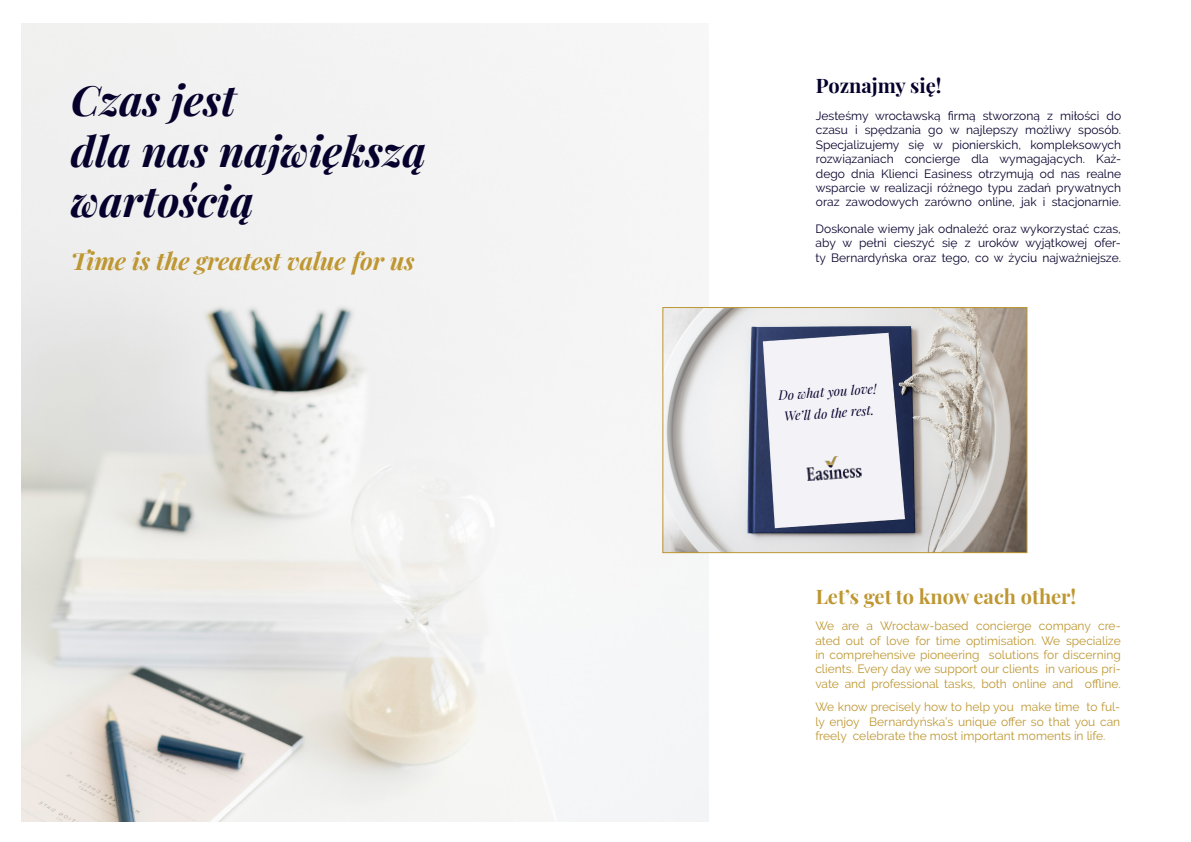
<style>
.page{position:relative;width:1191px;height:842px;background:#fff}
.page>*{position:absolute;margin:0;border:0;box-sizing:border-box;transform-origin:0 0}
.t1{font:italic 700 42px/50.4px "Playfair Display";color:#06002c}
.t2{font:italic 700 24px "Playfair Display";color:#be9732}
.t3{font:700 20px "Playfair Display";color:#be9732}
.t4{font:700 20px "Playfair Display";color:#06002c}
.t5{font:italic 13px "Playfair Display";color:#06002c}
.t6{font:12px/14.4px "Raleway";color:#06002c;text-align:justify}
.t7{font:12px/14.4px "Raleway";color:#be9732;text-align:justify}
</style>
<div class="page">
<img style="left:22px;top:23px;width:687px;height:799px">
<img style="left:664px;top:309px;width:361px;height:242px">
<div style="left:662px;top:307px;width:365px;height:246px;border:1px solid #be9732"></div>
<img style="left:806px;top:454px;width:55px;height:27px">
<p class="t1" style="left:71px;top:71px;width:167px">Czas jest</p>
<p class="t1" style="left:71px;top:122px;width:357px">dla nas największą wartością</p>
<p class="t2" style="left:71px;top:241px;width:345px">Time is the greatest value for us</p>
<p class="t4" style="left:816px;top:70px;width:127px">Poznajmy się!</p>
<p class="t6" style="left:816px;top:109px;width:307px">Jesteśmy wrocławską firmą stworzoną z miłości do czasu i spędzania go w najlepszy możliwy sposób.<br>Specjalizujemy się w pionierskich, kompleksowych rozwiązaniach concierge dla wymagających. Każ&shy;dego dnia Klienci Easiness otrzymują od nas realne wsparcie w realizacji różnego typu zadań prywatnych oraz zawodowych zarówno online, jak i stacjonarnie.</p>
<p class="t6" style="left:815px;top:221px;width:307px">Doskonale wiemy jak odnaleźć oraz wykorzystać czas, aby w pełni cieszyć się z uroków wyjątkowej ofer&shy;ty Bernardyńska oraz tego, co w życiu najważniejsze.</p>
<p class="t5" style="left:778px;top:385px;width:100px;rotate:-4deg">Do what you love!</p>
<p class="t5" style="left:783px;top:406px;width:92px;rotate:-4deg">We’ll do the rest.</p>
<p class="t3" style="left:815px;top:580px;width:262px">Let’s get to know each other!</p>
<p class="t7" style="left:815px;top:619px;width:307px">We are a Wrocław-based concierge company cre&shy;ated out of love for time optimisation. We specialize in comprehensive pioneering solutions for discerning clients. Every day we support our clients in various pri&shy;vate and professional tasks, both online and offline.</p>
<p class="t7" style="left:815px;top:700px;width:306px">We know precisely how to help you make time to ful&shy;ly enjoy Bernardyńska’s unique offer so that you can freely celebrate the most important moments in life.</p>
</div>
